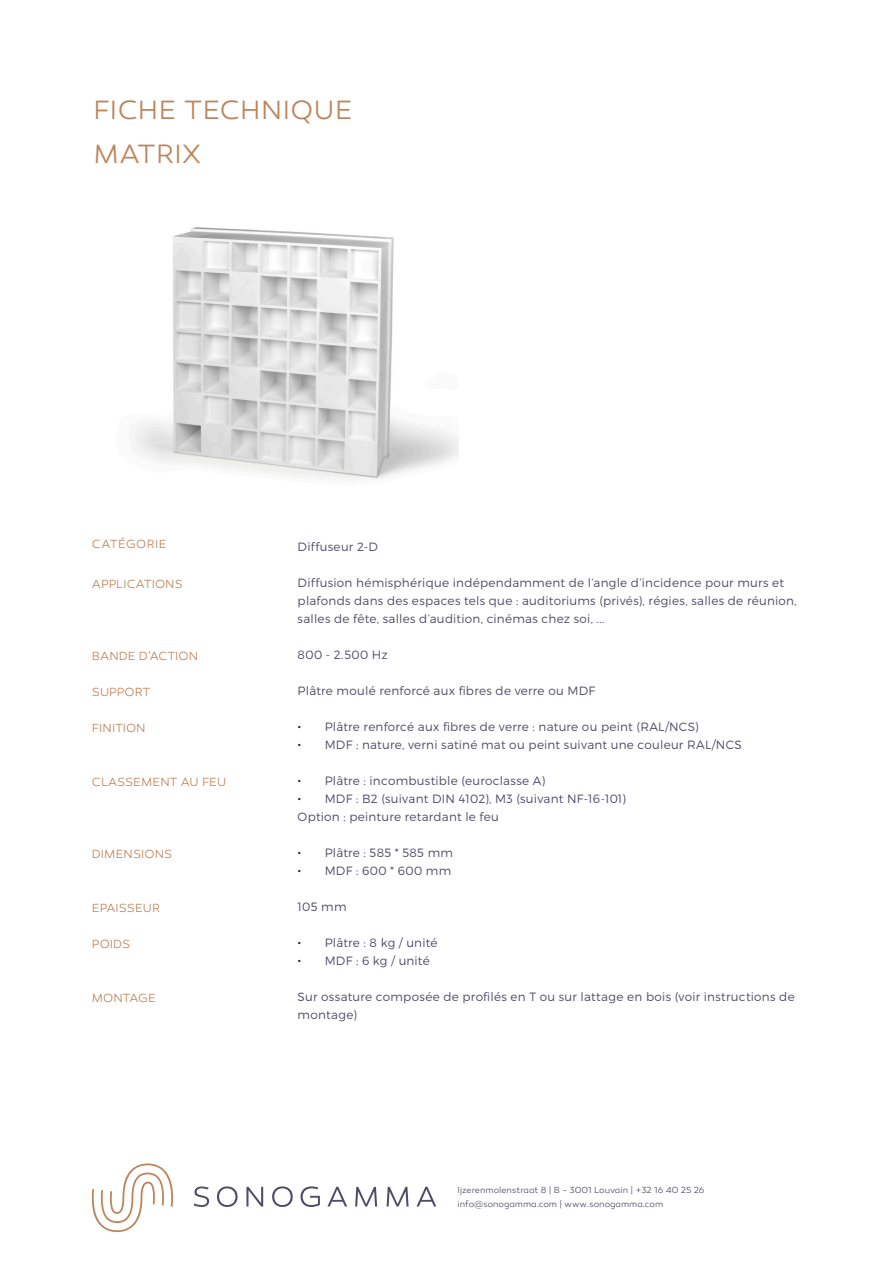
<style>
.page{position:relative;width:893px;height:1263px;background:#fff}
.page>*{position:absolute;margin:0;border:0;box-sizing:border-box;transform-origin:0 0}
.t1{font:300 27px "Canaro";letter-spacing:.02em;color:#be855c}
.brood{font:300 12px/18px "Montserrat";letter-spacing:.02em;color:#514b68}
.brood-2{font:300 12px "Canaro";letter-spacing:.005em;color:#be855c}
.Tussentitel{font:300 12px "Canaro";letter-spacing:.035em;color:#be855c}
.brood-3{font:300 12px "Canaro";letter-spacing:-.015em;color:#be855c}
.brood-4{font:300 9px "Canaro";letter-spacing:-.005em;color:#514b68}
.s1{font-size:15px;color:#231f20}
</style>
<div class="page">
<svg style="left:194px;top:1186px;width:15px;height:21px"></svg>
<svg style="left:217px;top:1186px;width:21px;height:21px"></svg>
<svg style="left:246px;top:1187px;width:17px;height:19px"></svg>
<svg style="left:272px;top:1186px;width:21px;height:21px"></svg>
<svg style="left:301px;top:1186px;width:19px;height:21px"></svg>
<svg style="left:327px;top:1187px;width:20px;height:19px"></svg>
<svg style="left:355px;top:1187px;width:22px;height:19px"></svg>
<svg style="left:387px;top:1187px;width:22px;height:19px"></svg>
<svg style="left:416px;top:1187px;width:20px;height:19px"></svg>
<svg style="left:92px;top:1163px;width:81px;height:69px"></svg>
<img style="left:135px;top:227px;width:323px;height:252px">
<p class="t1" style="left:93px;top:94px;width:261px">FICHE TECHNIQUE</p>
<p class="t1" style="left:93px;top:138px;width:109px">MATRIX</p>
<p class="Tussentitel" style="left:92px;top:537px;width:76px">CATÉGORIE</p>
<p class="brood-2" style="left:92px;top:577px;width:92px">APPLICATIONS</p>
<p class="brood-2" style="left:92px;top:649px;width:108px">BANDE D‘ACTION</p>
<p class="brood-2" style="left:92px;top:685px;width:60px">SUPPORT</p>
<p class="brood-2" style="left:92px;top:721px;width:55px">FINITION</p>
<p class="brood-2" style="left:92px;top:775px;width:136px">CLASSEMENT AU FEU</p>
<p class="brood-2" style="left:92px;top:847px;width:82px">DIMENSIONS</p>
<p class="brood-2" style="left:92px;top:901px;width:70px">EPAISSEUR</p>
<p class="brood-2" style="left:92px;top:937px;width:40px">POIDS</p>
<p class="brood-3" style="left:92px;top:991px;width:65px">MONTAGE</p>
<p class="brood" style="left:298px;top:537px;width:82px">Diffuseur 2-D</p>
<p class="brood" style="left:298px;top:573px;width:501px">Diffusion hémisphérique indépendamment de l’angle d’incidence pour murs et plafonds dans des espaces tels que : auditoriums (privés), régies, salles de réunion, salles de fête, salles d’audition, cinémas chez soi, ...</p>
<p class="brood" style="left:298px;top:645px;width:92px">800 - 2.500 Hz</p>
<p class="brood" style="left:298px;top:681px;width:299px">Plâtre moulé renforcé aux fibres de verre ou MDF</p>
<p class="brood" style="left:298px;top:717px;width:403px"><span class="s1">•</span> Plâtre renforcé aux fibres de verre : nature ou peint (RAL/NCS)</p>
<p class="brood" style="left:298px;top:735px;width:446px"><span class="s1">•</span> MDF : nature, verni satiné mat ou peint suivant une couleur RAL/NCS</p>
<p class="brood" style="left:298px;top:771px;width:249px"><span class="s1">•</span> Plâtre : incombustible (euroclasse A)</p>
<p class="brood" style="left:298px;top:789px;width:330px"><span class="s1">•</span> MDF : B2 (suivant DIN 4102), M3 (suivant NF-16-101)</p>
<p class="brood" style="left:298px;top:807px;width:203px">Option : peinture retardant le feu</p>
<p class="brood" style="left:298px;top:843px;width:157px"><span class="s1">•</span> Plâtre : 585 * 585 mm</p>
<p class="brood" style="left:298px;top:861px;width:155px"><span class="s1">•</span> MDF : 600 * 600 mm</p>
<p class="brood" style="left:298px;top:897px;width:50px">105 mm</p>
<p class="brood" style="left:298px;top:933px;width:141px"><span class="s1">•</span> Plâtre : 8 kg / unité</p>
<p class="brood" style="left:298px;top:951px;width:134px"><span class="s1">•</span> MDF : 6 kg / unité</p>
<p class="brood" style="left:298px;top:987px;width:499px">Sur ossature composée de profilés en T ou sur lattage en bois (voir instructions de montage)</p>
<p class="brood-4" style="left:458px;top:1185px;width:248px">Ijzerenmolenstraat 8 | B - 3001 Louvain | +32 16 40 25 26</p>
<p class="brood-4" style="left:458px;top:1199px;width:207px">info@sonogamma.com | www.sonogamma.com</p>
</div>
